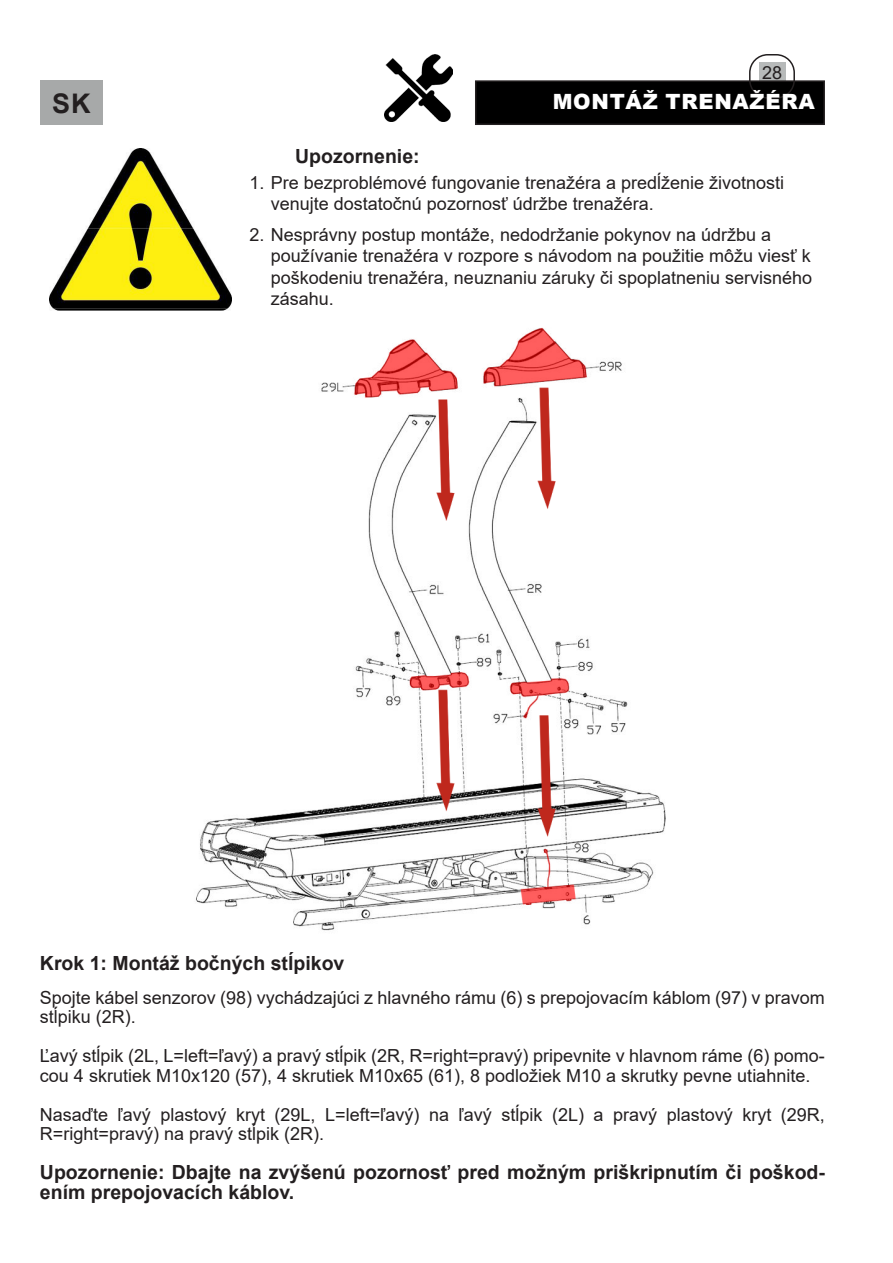
<style>
.page{position:relative;width:893px;height:1263px;background:#fff}
.page>*{position:absolute;margin:0;border:0;box-sizing:border-box;transform-origin:0 0}
.t1{font:700 27px "Arial";color:#231f20}
.t2{font:900 21px "Arial";letter-spacing:.035em;color:#fff}
.Ztucneni{font:700 19.5px/19.5px "Arial";color:#231f20}
.Text{font:18px/21.6px "Arial";color:#231f20}
</style>
<div class="page">
<div style="left:759px;top:62px;width:27px;height:21px;background:#b7baba"></div>
<div style="left:476px;top:81px;width:348px;height:43px;background:#000"></div>
<div style="left:475px;top:80px;width:350px;height:45px;border:2px solid #231f20"></div>
<div style="left:749px;top:54px;width:46px;height:45px;border:2px solid #231f20;border-radius:18px"></div>
<img style="left:384px;top:54px;width:68px;height:68px">
<div style="left:40px;top:80px;width:63px;height:45px;background:#a7a9a9"></div>
<img style="left:49px;top:149px;width:183px;height:161px">
<img style="left:196px;top:327px;width:470px;height:604px">
<p class="Text" style="left:762px;top:61px;width:22px">28</p>
<h1 class="t1" style="left:52px;top:84px;width:40px">SK</h1>
<p class="t2" style="left:553px;top:87px;width:264px">MONTÁŽ TRENAŽÉRA</p>
<p class="Ztucneni" style="left:295px;top:147px;width:126px">Upozornenie:</p>
<p class="Text" style="left:271px;top:172px;width:515px;text-indent:-21px">1. Pre bezproblémové fungovanie trenažéra a predĺženie životnosti venujte dostatočnú pozornosť údržbe trenažéra.</p>
<p class="Text" style="left:271px;top:223px;width:543px;text-indent:-21px">2. Nesprávny postup montáže, nedodržanie pokynov na údržbu a používanie trenažéra v rozpore s návodom na použitie môžu viesť k poškodeniu trenažéra, neuznaniu záruky či spoplatneniu servisného zásahu.</p>
<p class="Ztucneni" style="left:40px;top:953px;width:306px">Krok 1: Montáž bočných stĺpikov</p>
<p class="Text" style="left:40px;top:987px;width:786px;line-height:19.5px">Spojte kábel senzorov (98) vychádzajúci z hlavného rámu (6) s prepojovacím káblom (97) v pravom stĺpiku (2R).</p>
<p class="Text" style="left:40px;top:1046px;width:786px;line-height:19.5px">Ľavý stĺpik (2L, L=left=ľavý) a pravý stĺpik (2R, R=right=pravý) pripevnite v hlavnom ráme (6) pomo&shy;cou 4 skrutiek M10x120 (57), 4 skrutiek M10x65 (61), 8 podložiek M10 a skrutky pevne utiahnite.</p>
<p class="Text" style="left:40px;top:1104px;width:786px;line-height:19.5px">Nasaďte ľavý plastový kryt (29L, L=left=ľavý) na ľavý stĺpik (2L) a pravý plastový kryt (29R,<br>R=right=pravý) na pravý stĺpik (2R).</p>
<p class="Ztucneni" style="left:40px;top:1163px;width:786px">Upozornenie: Dbajte na zvýšenú pozornosť pred možným priškripnutím či poškod&shy;ením prepojovacích káblov.</p>
</div>
